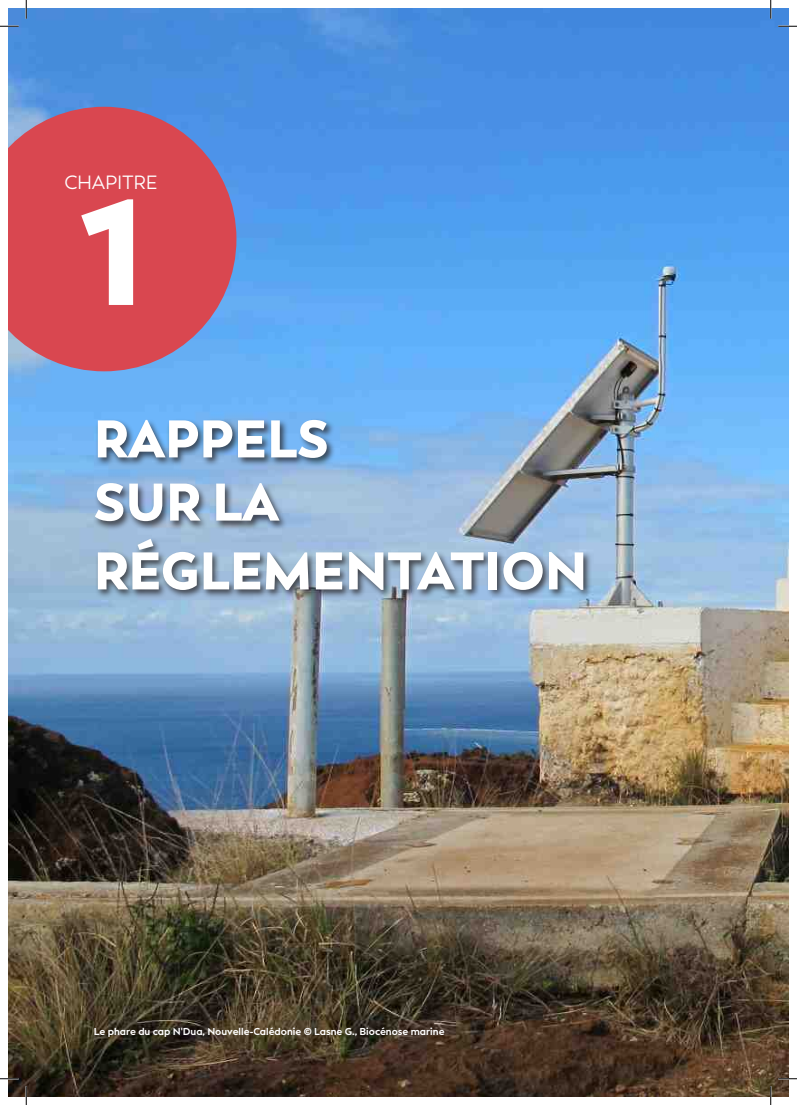
<style>
.page{position:relative;width:797px;height:1105px;background:#fff}
.page>*{position:absolute;margin:0;border:0;box-sizing:border-box;transform-origin:0 0}
.t1{font:900 148.12px "Facundo";color:#fff}
.t2{font:900 52.62px/63.1px "Facundo";color:#fff}
.t3{font:19.12px "Facundo";color:#fff}
.t4{font:700 10px "Facundo";color:#fff}
</style>
<div class="page">
<img style="left:9px;top:9px;width:779px;height:1087px">
<div style="left:93px;top:418px;width:243px;height:113px;background:#231f20;opacity:.75"></div>
<div style="left:95px;top:537px;width:497px;height:62px;background:#231f20;opacity:.75"></div>
<svg style="left:9px;top:107px;width:227px;height:264px;background:#c55669"></svg>
<svg style="left:0;top:25px;width:19px;height:2px"></svg>
<svg style="left:778px;top:25px;width:19px;height:2px"></svg>
<svg style="left:0;top:1078px;width:19px;height:1px"></svg>
<svg style="left:778px;top:1078px;width:19px;height:1px"></svg>
<svg style="left:25px;top:0;width:2px;height:19px"></svg>
<svg style="left:25px;top:1086px;width:2px;height:19px"></svg>
<svg style="left:770px;top:0;width:1px;height:19px"></svg>
<svg style="left:770px;top:1086px;width:1px;height:19px"></svg>
<h3 class="t3" style="left:64px;top:171px;width:94px">CHAPITRE</h3>
<h1 class="t1" style="left:81px;top:158px;width:66px">1</h1>
<h2 class="t2" style="left:94px;top:408px;width:237px">RAPPELS<br>SUR LA</h2>
<h2 class="t2" style="left:94px;top:540px;width:495px">RÉGLEMENTATION</h2>
<p class="t4" style="left:94px;top:1025px;width:352px">Le phare du cap N'Dua, Nouvelle-Calédonie © Lasne G., Biocénose marine</p>
</div>
